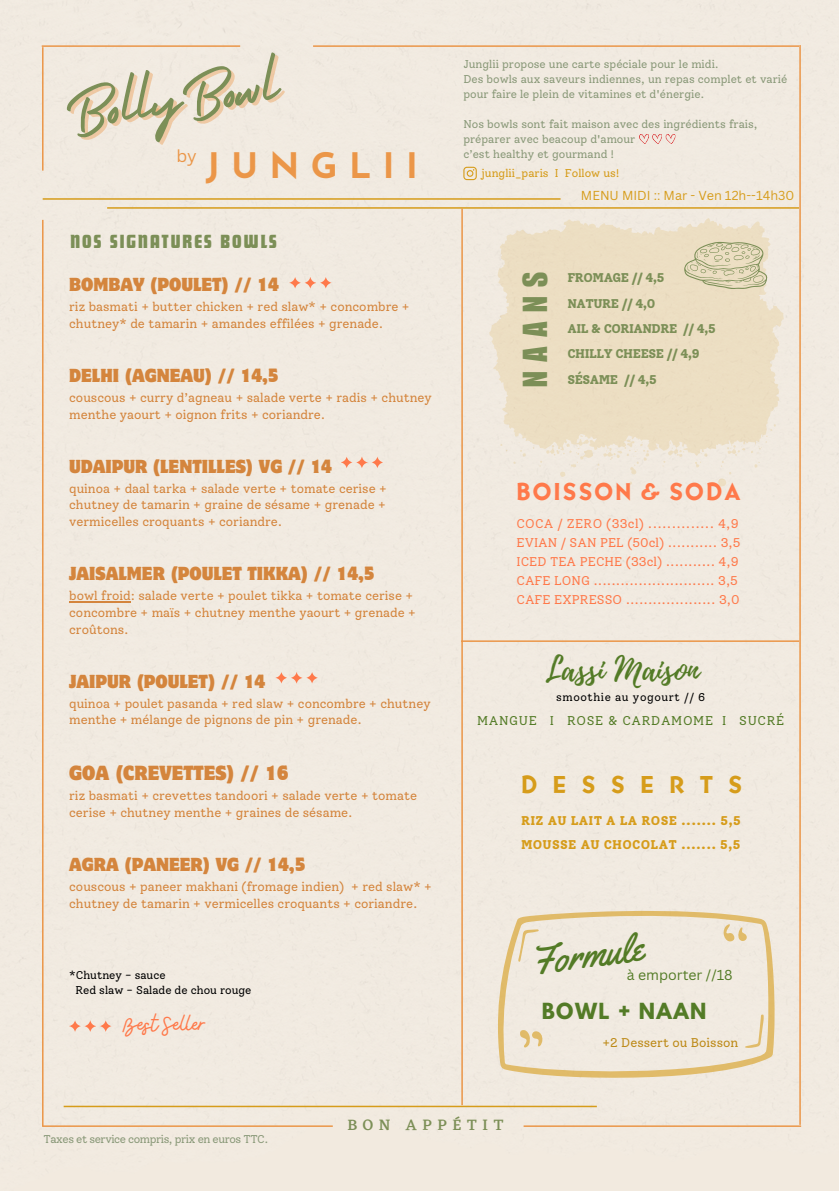
<style>
.page{position:relative;width:839px;height:1191px;background:#fff}
.page>*{position:absolute;margin:0;border:0;box-sizing:border-box;transform-origin:0 0}
.t1{font:66.8px "Holiday";color:#7c8f57}
.t2{font:39.4px "Yellowtail";color:#537b26}
.t3{font:700 35.2px "Josefin Sans";letter-spacing:.325em;color:#eb9648}
.t4{font:33.8px "Playlist Script";color:#537b26}
.t5{font:33.8px "Impact LT Std";letter-spacing:.28em;color:#7c8f57}
.t6{font:25.4px "Bernhard Got URW Hea";letter-spacing:.09em;color:#ff794a}
.t7{font:25.4px "Bellaboo";letter-spacing:-.005em;color:#ff794a}
.t8{font:25.4px "Bernhard Got URW Hea";letter-spacing:.62em;color:#d69c1a}
.t9{font:19.6px "Futura Com Display";letter-spacing:.105em;color:#7c8f57}
.t10{font:700 19.6px "League Spartan";letter-spacing:.075em;color:#537b26}
.t11{font:semi-condensed 18.2px "Motter Corpus Std";color:#d4853d}
.t12{font:semi-condensed 16.8px "Motter Corpus Std";color:#d4853d}
.t13{font:16.8px "Canva Sans";color:#eb9648}
.t14{font:500 15.4px "Eczar";letter-spacing:.365em;color:#7c8f57}
.t15{font:14px "Canva Sans";color:#537b26}
.t16{font:12.6px/16.8px "Solway";color:#d4853d}
.t17{font:12.6px "Solway";color:#ff794a}
.t18{font:800 12.6px "Solway";letter-spacing:-.04em;color:#7c8f57}
.t19{font:800 12.6px "Solway";letter-spacing:.02em;color:#d69c1a}
.t20{font:12.6px "Solway";letter-spacing:.02em;color:#ff794a}
.t21{font:12.6px "Canva Sans";color:#d69c1a}
.t22{font:12.6px "Solway";letter-spacing:.05em;color:#537b26}
.t23{font:12.6px "Solway";color:#bd8a18}
.t24{font:11.2px/15px "Solway";color:#8a9979}
.t25{font:11.2px "Solway";color:#000}
.t26{font:11.2px "Solway";letter-spacing:-.04em;color:#8a9979}
.t27{font:11.2px "Solway";color:#d69c1a}
.t28{font:11.2px "Solway";letter-spacing:.05em;color:#000}
</style>
<div class="page">
<div style="left:0;top:0;width:838px;height:1164px;background:#f1eae0"></div>
<hr style="left:43px;top:198px;width:517px;height:2px;background:#d69c1a">
<svg style="left:69px;top:1020px;width:12px;height:12px"></svg>
<svg style="left:84px;top:1020px;width:12px;height:12px"></svg>
<svg style="left:100px;top:1020px;width:11px;height:12px"></svg>
<hr style="left:107px;top:207px;width:692px;height:2px;background:#d69c1a">
<hr style="left:42px;top:47px;width:2px;height:124px;background:#eb9648">
<hr style="left:42px;top:45px;width:198px;height:2px;background:#eb9648">
<hr style="left:313px;top:45px;width:486px;height:2px;background:#eb9648">
<hr style="left:64px;top:1106px;width:533px;height:1px;background:#d69c1a">
<hr style="left:42px;top:1125px;width:291px;height:2px;background:#eb9648">
<hr style="left:42px;top:220px;width:2px;height:907px;background:#eb9648">
<hr style="left:799px;top:45px;width:1px;height:1080px;background:#eb9648">
<hr style="left:523px;top:1125px;width:278px;height:2px;background:#eb9648">
<hr style="left:461px;top:640px;width:338px;height:2px;background:#eb9648">
<svg style="left:497px;top:910px;width:278px;height:168px;background:#eee4d3"></svg>
<hr style="left:69px;top:601px;width:62px;height:1px;background:#d4853d">
<svg style="left:276px;top:672px;width:11px;height:12px"></svg>
<svg style="left:291px;top:672px;width:11px;height:12px"></svg>
<svg style="left:306px;top:672px;width:11px;height:12px"></svg>
<svg style="left:289px;top:277px;width:12px;height:12px"></svg>
<svg style="left:304px;top:277px;width:12px;height:12px"></svg>
<svg style="left:320px;top:277px;width:11px;height:12px"></svg>
<svg style="left:341px;top:457px;width:11px;height:11px"></svg>
<svg style="left:356px;top:457px;width:11px;height:11px"></svg>
<svg style="left:371px;top:457px;width:12px;height:11px"></svg>
<svg style="left:463px;top:167px;width:14px;height:13px"></svg>
<svg style="left:638px;top:134px;width:37px;height:10px"></svg>
<svg style="left:489px;top:218px;width:294px;height:268px;background:#ede1ca"></svg>
<svg style="left:684px;top:242px;width:84px;height:46px;background:#d7cfae"></svg>
<hr style="left:461px;top:208px;width:2px;height:897px;background:#eb9648">
<p class="t1" style="left:58px;top:64px;width:216px;rotate:-8deg">BollyBowl</p>
<p class="t13" style="left:176px;top:144px;width:22px">by</p>
<p class="t3" style="left:206px;top:151px;width:213px">JUNGLII</p>
<p class="t9" style="left:70px;top:230px;width:208px">NOS SIGNATURES BOWLS</p>
<p class="t12" style="left:69px;top:278px;width:211px">BOMBAY (POULET) // 14</p>
<p class="t16" style="left:69px;top:298px;width:342px">riz basmati + butter chicken + red slaw* + concombre + chutney* de tamarin + amandes effilées + grenade.</p>
<p class="t12" style="left:69px;top:369px;width:211px">DELHI (AGNEAU) // 14,5</p>
<p class="t16" style="left:69px;top:389px;width:364px">couscous + curry d’agneau + salade verte + radis + chutney menthe yaourt + oignon frits + coriandre.</p>
<p class="t12" style="left:69px;top:459px;width:264px">UDAIPUR (LENTILLES) VG // 14</p>
<p class="t16" style="left:69px;top:480px;width:319px;text-align:justify">quinoa + daal tarka + salade verte + tomate cerise + chutney de tamarin + graine de sésame + grenade + vermicelles croquants + coriandre.</p>
<p class="t12" style="left:69px;top:567px;width:307px">JAISALMER (POULET TIKKA) // 14,5</p>
<p class="t16" style="left:69px;top:587px;width:348px">bowl froid: salade verte + poulet tikka + tomate cerise + concombre + maïs + chutney menthe yaourt + grenade + croûtons.</p>
<p class="t12" style="left:69px;top:674px;width:198px">JAIPUR (POULET) // 14</p>
<p class="t16" style="left:69px;top:695px;width:363px">quinoa + poulet pasanda + red slaw + concombre + chutney</p>
<p class="t16" style="left:69px;top:712px;width:294px">menthe + mélange de pignons de pin + grenade.</p>
<p class="t11" style="left:69px;top:766px;width:221px">GOA (CREVETTES) // 16</p>
<p class="t16" style="left:69px;top:788px;width:349px">riz basmati + crevettes tandoori + salade verte + tomate cerise + chutney menthe + graines de sésame.</p>
<p class="t12" style="left:69px;top:858px;width:238px">AGRA (PANEER) VG // 14,5</p>
<p class="t16" style="left:69px;top:878px;width:364px">couscous + paneer makhani (fromage indien) + red slaw* + chutney de tamarin + vermicelles croquants + coriandre.</p>
<p class="t25" style="left:69px;top:968px;width:98px">*Chutney - sauce</p>
<p class="t25" style="left:75px;top:983px;width:177px">Red slaw - Salade de chou rouge</p>
<p class="t7" style="left:124px;top:1008px;width:83px">Best Seller</p>
<p class="t24" style="left:463px;top:57px;width:257px">Junglii propose une carte spéciale pour le midi.</p>
<p class="t24" style="left:463px;top:72px;width:325px">Des bowls aux saveurs indiennes, un repas complet et varié pour faire le plein de vitamines et d'énergie.</p>
<p class="t24" style="left:463px;top:117px;width:296px">Nos bowls sont fait maison avec des ingrédients frais, préparer avec beacoup d'amour</p>
<p class="t24" style="left:463px;top:147px;width:152px">c’est healthy et gourmand !</p>
<p class="t27" style="left:482px;top:166px;width:139px">junglii_paris I Follow us!</p>
<p class="t21" style="left:581px;top:187px;width:215px">MENU MIDI :: Mar - Ven 12h--14h30</p>
<p class="t5" style="left:523px;top:387px;width:117px;rotate:-90deg">NAANS</p>
<p class="t18" style="left:567px;top:270px;width:99px">FROMAGE // 4,5</p>
<p class="t18" style="left:567px;top:296px;width:90px">NATURE // 4,0</p>
<p class="t18" style="left:567px;top:321px;width:150px">AIL &amp; CORIANDRE // 4,5</p>
<p class="t18" style="left:567px;top:346px;width:134px">CHILLY CHEESE // 4,9</p>
<p class="t18" style="left:567px;top:372px;width:91px">SÉSAME // 4,5</p>
<p class="t6" style="left:516px;top:481px;width:225px">BOISSON &amp; SODA</p>
<p class="t20" style="left:516px;top:516px;width:224px">COCA / ZERO (33cl) .............. 4,9</p>
<p class="t17" style="left:516px;top:535px;width:225px">EVIAN / SAN PEL (50cl) ........... 3,5</p>
<p class="t17" style="left:516px;top:554px;width:224px">ICED TEA PECHE (33cl) ........... 4,9</p>
<p class="t17" style="left:516px;top:573px;width:223px">CAFE LONG ........................... 3,5</p>
<p class="t17" style="left:516px;top:592px;width:224px">CAFE EXPRESSO .................... 3,0</p>
<p class="t4" style="left:545px;top:646px;width:156px">Lassi Maison</p>
<p class="t28" style="left:556px;top:691px;width:151px">smoothie au yogourt // 6</p>
<p class="t22" style="left:477px;top:713px;width:309px">MANGUE I ROSE &amp; CARDAMOME I SUCRÉ</p>
<p class="t8" style="left:521px;top:774px;width:222px">DESSERTS</p>
<p class="t19" style="left:521px;top:813px;width:221px">RIZ AU LAIT A LA ROSE ....... 5,5</p>
<p class="t19" style="left:521px;top:837px;width:221px">MOUSSE AU CHOCOLAT ....... 5,5</p>
<p class="t2" style="left:528px;top:936px;width:115px;rotate:-7deg">Formule</p>
<p class="t15" style="left:627px;top:965px;width:107px">à emporter //18</p>
<p class="t10" style="left:541px;top:1001px;width:166px">BOWL + NAAN</p>
<p class="t23" style="left:602px;top:1035px;width:137px">+2 Dessert ou Boisson</p>
<p class="t26" style="left:44px;top:1132px;width:226px">Taxes et service compris, prix en euros TTC.</p>
<p class="t14" style="left:347px;top:1116px;width:157px">BON APPÉTIT</p>
</div>
